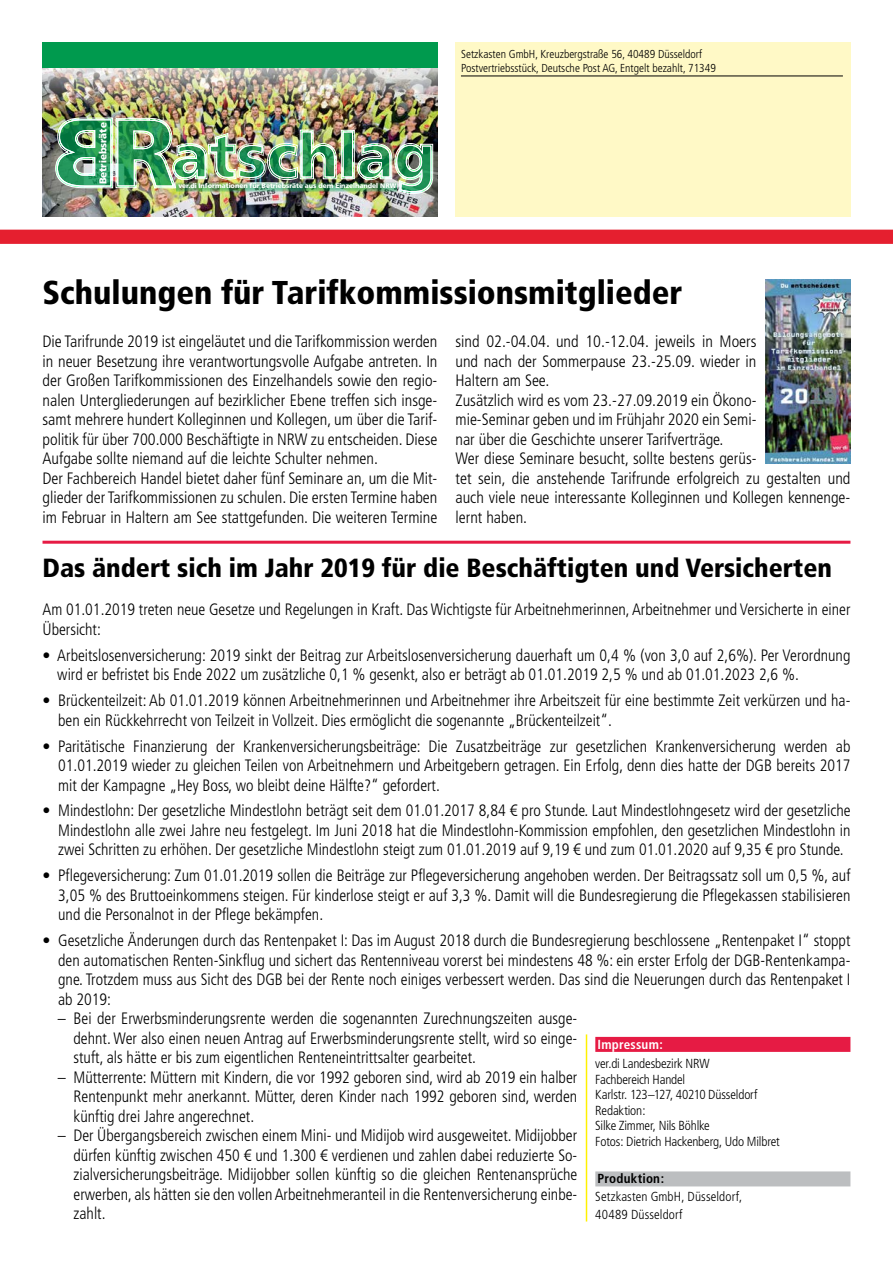
<style>
.page{position:relative;width:893px;height:1263px;background:#fff}
.page>*{position:absolute;margin:0;border:0;box-sizing:border-box;transform-origin:0 0}
.t1{font:900 condensed 33px "Frutiger";color:#000}
.t2{font:900 condensed 26.25px "Frutiger";color:#000}
.t3{font:300 condensed 16.5px/19.5px "Frutiger";color:#000;text-align:justify}
.t4{font:300 condensed 13.2px/15.5px "Frutiger";letter-spacing:-.01em;color:#000}
.t5{font:300 condensed 13.2px/18px "Frutiger";letter-spacing:.01em;color:#000}
.t6{font:700 condensed 13.2px "Frutiger";letter-spacing:.015em;color:#000}
.t7{font:700 condensed 13.2px "Frutiger";letter-spacing:.015em;color:#fff}
.t8{font:300 condensed 11.55px/13.8px "Frutiger";color:#000}
.t9{font:900 9.9px "Frutiger BQ";color:#fff}
.t10{font:900 6.6px "Frutiger BQ";color:#fff}
.s1{font-family:"Frutiger LT Com"}
</style>
<div class="page">
<div style="left:1px;top:230px;width:891px;height:13px;background:#e51f2f"></div>
<div style="left:0;top:230px;width:893px;height:14px;border:2px solid #e51f2f"></div>
<div style="left:455px;top:43px;width:395px;height:174px;background:#fff9c6"></div>
<img style="left:43px;top:68px;width:395px;height:149px">
<div style="left:43px;top:43px;width:395px;height:25px;background:#009a4e"></div>
<hr style="left:461px;top:76px;width:382px;height:1px;background:#000">
<img style="left:55px;top:117px;width:379px;height:94px">
<hr style="left:586px;top:1034px;width:1px;height:187px;background:#fff100">
<img style="left:765px;top:279px;width:85px;height:185px">
<hr style="left:43px;top:541px;width:807px;height:3px;background:#e61b44">
<div style="left:595px;top:1171px;width:255px;height:15px;background:#bcbec0"></div>
<div style="left:595px;top:1037px;width:255px;height:15px;background:#e61b44"></div>
<p class="t9" style="left:97px;top:184px;width:64px;rotate:-90deg">Betriebsräte</p>
<p class="t10" style="left:178px;top:182px;width:220px">ver.di Informationen für Betriebsräte aus dem Einzelhandel NRW</p>
<p class="t8" style="left:461px;top:47px;width:256px">Setzkasten GmbH, Kreuzbergstraße 56, 40489 Düsseldorf<br>Postvertriebsstück, Deutsche Post AG, Entgelt bezahlt, 71349</p>
<h1 class="t1" style="left:43px;top:273px;width:641px">Schulungen für Tarifkommissionsmitglieder</h1>
<p class="t3" style="left:43px;top:332px;width:396px;text-align:left">Die Tarifrunde 2019 ist eingeläutet und die Tarifkommission werden in neuer Besetzung ihre verantwortungsvolle Aufgabe antreten. In der Großen Tarifkommissionen des Einzelhandels sowie den regio&shy;nalen Untergliederungen auf bezirklicher Ebene treffen sich insge&shy;samt mehrere hundert Kolleginnen und Kollegen, um über die Tarif&shy;politik für über 700.000 Beschäftigte in NRW zu entscheiden. Diese Aufgabe sollte niemand auf die leichte Schulter nehmen.<br>Der Fachbereich Handel bietet daher fünf Seminare an, um die Mit&shy;glieder der Tarifkommissionen zu schulen. Die ersten Termine haben im Februar in Haltern am See stattgefunden. Die weiteren Termine</p>
<p class="t3" style="left:455px;top:332px;width:396px;text-align:left">sind 02.-04.04. und 10.-12.04. jeweils in Moers<br>und nach der Sommerpause 23.-25.09. wieder in<br>Haltern am See.<br>Zusätzlich wird es vom 23.-27.09.2019 ein Ökono-<br>mie-Seminar geben und im Frühjahr 2020 ein Semi-<br>nar über die Geschichte unserer Tarifverträge.<br>Wer diese Seminare besucht, sollte bestens gerüs-<br>tet sein, die anstehende Tarifrunde erfolgreich zu gestalten und auch viele neue interessante Kolleginnen und Kollegen kennenge&shy;lernt haben.</p>
<h2 class="t2" style="left:43px;top:552px;width:791px">Das ändert sich im Jahr 2019 für die Beschäftigten und Versicherten</h2>
<p class="t3" style="left:43px;top:600px;width:809px">Am 01.01.2019 treten neue Gesetze und Regelungen in Kraft. Das Wichtigste für Arbeitnehmerinnen, Arbeitnehmer und Versicherte in einer<br>Übersicht:</p>
<p class="t3" style="left:57px;top:645px;width:795px;text-indent:-15px">• Arbeitslosenversicherung: 2019 sinkt der Beitrag zur Arbeitslosenversicherung dauerhaft um 0,4 % (von 3,0 auf 2,6%). Per Verordnung wird er befristet bis Ende 2022 um zusätzliche 0,1 % gesenkt, also er beträgt ab 01.01.2019 2,5 % und ab 01.01.2023 2,6 %.</p>
<p class="t3" style="left:58px;top:691px;width:794px;text-indent:-16px">• Brückenteilzeit: Ab 01.01.2019 können Arbeitnehmerinnen und Arbeitnehmer ihre Arbeitszeit für eine bestimmte Zeit verkürzen und ha&shy;ben ein Rückkehrrecht von Teilzeit in Vollzeit. Dies ermöglicht die sogenannte „Brückenteilzeit“.</p>
<p class="t3" style="left:58px;top:736px;width:794px;text-indent:-16px">• Paritätische Finanzierung der Krankenversicherungsbeiträge: Die Zusatzbeiträge zur gesetzlichen Krankenversicherung werden ab 01.01.2019 wieder zu gleichen Teilen von Arbeitnehmern und Arbeitgebern getragen. Ein Erfolg, denn dies hatte der DGB bereits 2017 mit der Kampagne „Hey Boss, wo bleibt deine Hälfte?“ gefordert.</p>
<p class="t3" style="left:58px;top:801px;width:794px;text-indent:-16px">• Mindestlohn: Der gesetzliche Mindestlohn beträgt seit dem 01.01.2017 8,84 <span class="s1">€</span> pro Stunde. Laut Mindestlohngesetz wird der gesetzliche Mindestlohn alle zwei Jahre neu festgelegt. Im Juni 2018 hat die Mindestlohn-Kommission empfohlen, den gesetzlichen Mindestlohn in zwei Schritten zu erhöhen. Der gesetzliche Mindestlohn steigt zum 01.01.2019 auf 9,19 <span class="s1">€</span> und zum 01.01.2020 auf 9,35 <span class="s1">€</span> pro Stunde.</p>
<p class="t3" style="left:58px;top:866px;width:794px;text-indent:-16px">• Pflegeversicherung: Zum 01.01.2019 sollen die Beiträge zur Pflegeversicherung angehoben werden. Der Beitragssatz soll um 0,5 %, auf 3,05 % des Bruttoeinkommens steigen. Für kinderlose steigt er auf 3,3 %. Damit will die Bundesregierung die Pflegekassen stabilisieren und die Personalnot in der Pflege bekämpfen.</p>
<p class="t3" style="left:58px;top:931px;width:794px;text-indent:-16px">• Gesetzliche Änderungen durch das Rentenpaket I: Das im August 2018 durch die Bundesregierung beschlossene „Rentenpaket I“ stoppt den automatischen Renten-Sinkflug und sichert das Rentenniveau vorerst bei mindestens 48 %: ein erster Erfolg der DGB-Rentenkampa&shy;gne. Trotzdem muss aus Sicht des DGB bei der Rente noch einiges verbessert werden. Das sind die Neuerungen durch das Rentenpaket I ab 2019:</p>
<p class="t3" style="left:74px;top:1009px;width:505px;text-indent:-16px">– Bei der Erwerbsminderungsrente werden die sogenannten Zurechnungszeiten ausge&shy;dehnt. Wer also einen neuen Antrag auf Erwerbsminderungsrente stellt, wird so einge&shy;stuft, als hätte er bis zum eigentlichen Renteneintrittsalter gearbeitet.</p>
<p class="t3" style="left:74px;top:1067px;width:505px;text-indent:-16px">– Mütterrente: Müttern mit Kindern, die vor 1992 geboren sind, wird ab 2019 ein halber Rentenpunkt mehr anerkannt. Mütter, deren Kinder nach 1992 geboren sind, werden künftig drei Jahre angerechnet.</p>
<p class="t3" style="left:74px;top:1126px;width:505px;text-indent:-16px">– Der Übergangsbereich zwischen einem Mini- und Midijob wird ausgeweitet. Midijobber dürfen künftig zwischen 450 <span class="s1">€</span> und 1.300 <span class="s1">€</span> verdienen und zahlen dabei reduzierte So&shy;zialversicherungsbeiträge. Midijobber sollen künftig so die gleichen Rentenansprüche erwerben, als hätten sie den vollen Arbeitnehmeranteil in die Rentenversicherung einbe&shy;zahlt.</p>
<p class="t7" style="left:597px;top:1036px;width:67px">Impressum:</p>
<p class="t4" style="left:595px;top:1056px;width:186px">ver.di Landesbezirk NRW<br>Fachbereich Handel<br>Karlstr. 123–127, 40210 Düsseldorf<br>Redaktion:<br>Silke Zimmer, Nils Böhlke<br>Fotos: Dietrich Hackenberg, Udo Milbret</p>
<p class="t6" style="left:597px;top:1171px;width:68px">Produktion:</p>
<p class="t5" style="left:595px;top:1188px;width:148px">Setzkasten GmbH, Düsseldorf,<br>40489 Düsseldorf</p>
</div>
